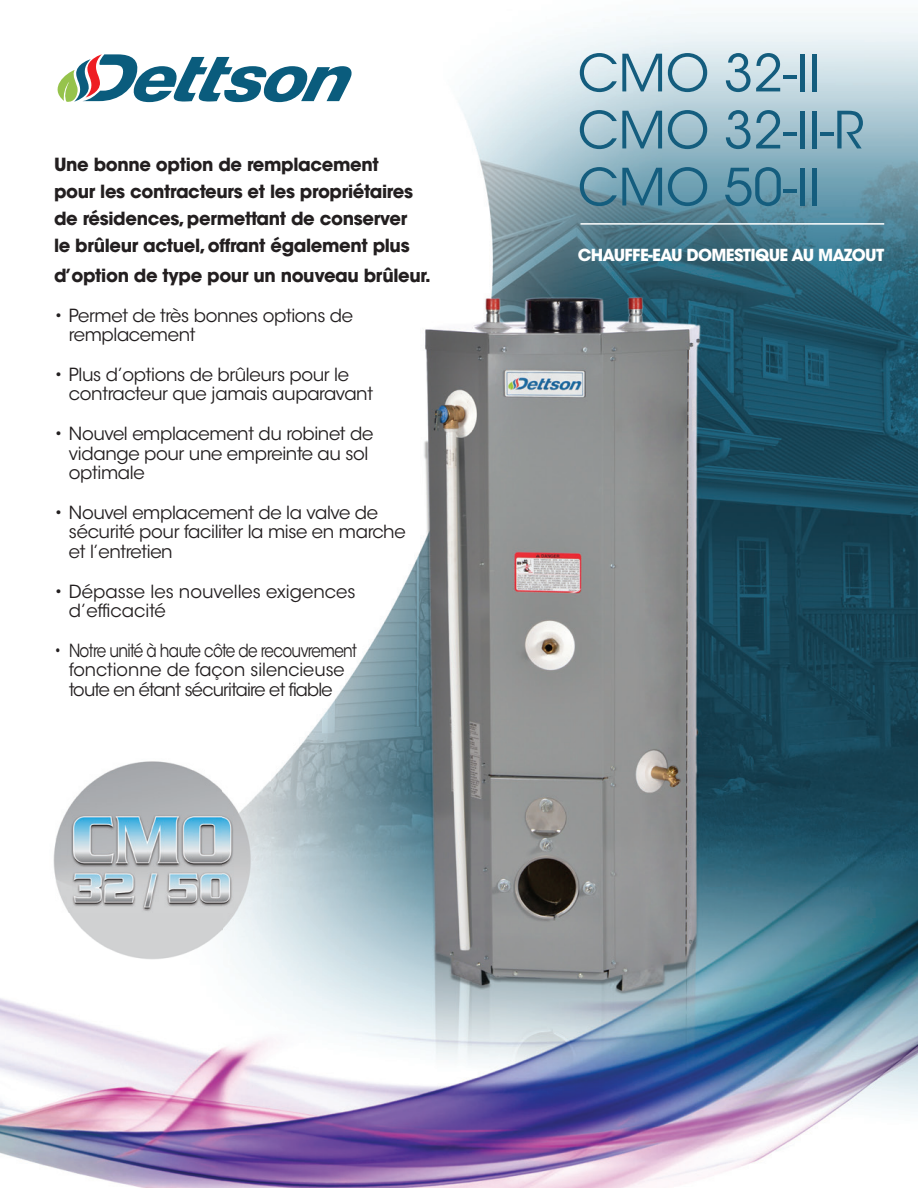
<style>
.page{position:relative;width:918px;height:1188px;background:#fff}
.page>*{position:absolute;margin:0;border:0;box-sizing:border-box;transform-origin:0 0}
.t1{font:51px/57px "ITC Avant Garde Std";color:#145d7e}
.t2{font:18px/19.5px "ITC Avant Garde Std";letter-spacing:-.02em;color:#231f20}
.t3{font:700 18px/27px "ITC Avant Garde Std";letter-spacing:-.02em;color:#231f20}
.t4{font:18px/19.5px "ITC Avant Garde Std";letter-spacing:-.04em;color:#231f20;text-align:center;scale:.84 1}
.t5{font:18px/19.5px "ITC Avant Garde Std";color:#231f20}
.t6{font:700 16.5px "ITC Avant Garde Std";letter-spacing:-.04em;color:#fff}
</style>
<div class="page">
<img style="left:0;top:19px;width:918px;height:1169px">
<svg style="left:48px;top:54px;width:305px;height:49px"></svg>
<hr style="left:580px;top:223px;width:304px;height:2px;background:#fff">
<img style="left:33px;top:758px;width:237px;height:207px">
<p class="t3" style="left:54px;top:151px;width:361px">Une bonne option de remplacement pour les contracteurs et les propriétaires de résidences, permettant de conserver le brûleur actuel, offrant également plus</p>
<p class="t3" style="left:54px;top:262px;width:378px">d’option de type pour un nouveau brûleur.</p>
<p class="t2" style="left:69px;top:306px;width:286px;text-indent:-15px">• Permet de très bonnes options de remplacement</p>
<p class="t2" style="left:69px;top:365px;width:306px;text-indent:-15px">• Plus d’options de brûleurs pour le contracteur que jamais auparavant</p>
<p class="t2" style="left:69px;top:424px;width:306px;text-indent:-15px">• Nouvel emplacement du robinet de vidange pour une empreinte au sol optimale</p>
<p class="t2" style="left:69px;top:503px;width:338px;text-indent:-15px">• Nouvel emplacement de la valve de sécurité pour faciliter la mise en marche et l’entretien</p>
<p class="t5" style="left:69px;top:582px;width:288px;text-indent:-15px">• Dépasse les nouvelles exigences d’efficacité</p>
<p class="t4" style="left:54px;top:641px;width:362px">• Notre unité à haute côte de recouvrement fonctionne de façon silencieuse toute en étant sécuritaire et fiable</p>
<h1 class="t1" style="left:578px;top:45px;width:288px">CMO 32-II<br>CMO 32-II-R<br>CMO 50-II</h1>
<p class="t6" style="left:578px;top:244px;width:308px">CHAUFFE-EAU DOMESTIQUE AU MAZOUT</p>
</div>
